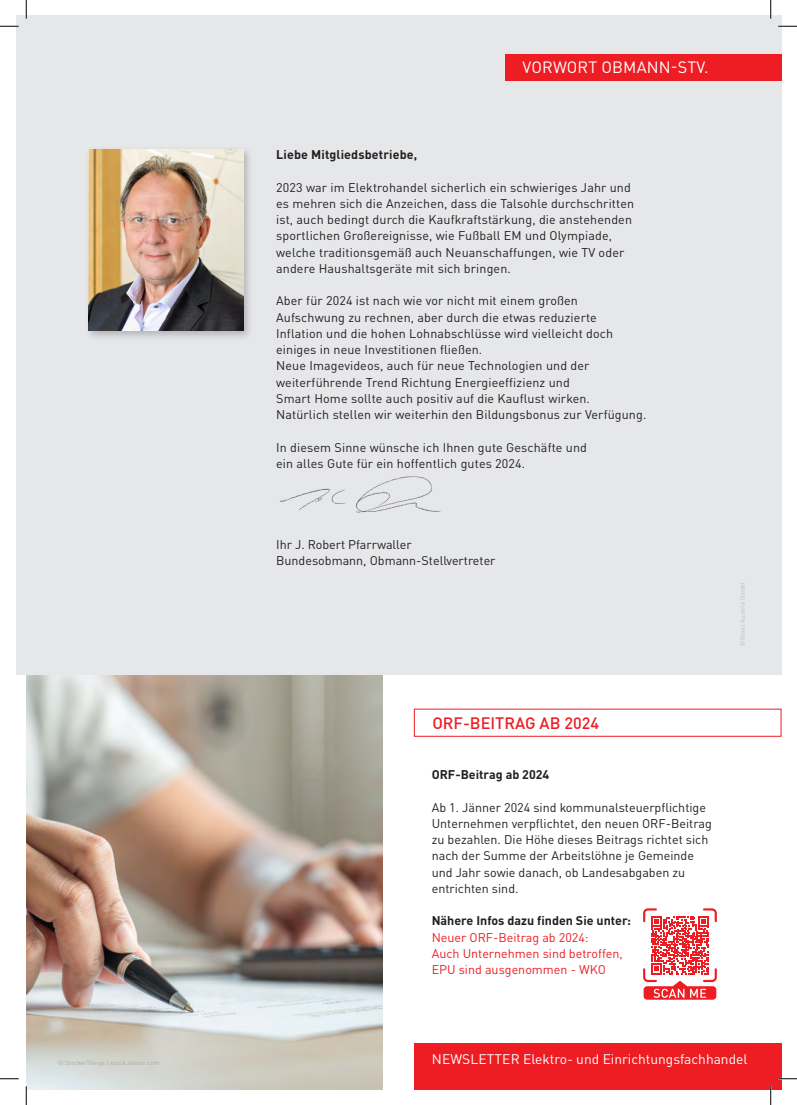
<style>
.page{position:relative;width:797px;height:1105px;background:#fff}
.page>*{position:absolute;margin:0;border:0;box-sizing:border-box;transform-origin:0 0}
.t1{font:16.25px "DIN Pro";letter-spacing:.01em;color:#fff}
.t2{font:500 16.25px "DIN";color:#ee1d23}
.t3{font:13.75px "DIN Pro";color:#fff}
.t4{font:12.5px/16.2px "DINOT";letter-spacing:.01em;color:#231f20}
.t5{font:12.5px/16.2px "DINOT";color:#ee1d23}
.t6{font:700 12.5px "DINOT";color:#231f20}
.t7{font:6.25px "DINOT";color:#a8a9ad}
.t8{font:6.25px "DINOT";letter-spacing:.025em;color:#bcbdc0}
</style>
<div class="page">
<img style="left:26px;top:675px;width:357px;height:414px">
<div style="left:16px;top:16px;width:765px;height:659px;background:#e6e7e9"></div>
<div style="left:505px;top:54px;width:276px;height:26px;background:#ee1d23"></div>
<div style="left:85px;top:146px;width:169px;height:195px;background:#231f20;opacity:.25"></div>
<img style="left:88px;top:150px;width:155px;height:181px">
<img style="left:279px;top:476px;width:162px;height:37px">
<div style="left:414px;top:709px;width:367px;height:28px;border:1px solid #ee1d23"></div>
<svg style="left:643px;top:908px;width:74px;height:92px"></svg>
<div style="left:414px;top:1043px;width:367px;height:46px;background:#ee1d23"></div>
<svg style="left:0;top:25px;width:19px;height:2px"></svg>
<svg style="left:778px;top:25px;width:19px;height:2px"></svg>
<svg style="left:0;top:1078px;width:19px;height:1px"></svg>
<svg style="left:778px;top:1078px;width:19px;height:1px"></svg>
<svg style="left:25px;top:0;width:2px;height:19px"></svg>
<svg style="left:25px;top:1086px;width:2px;height:19px"></svg>
<svg style="left:770px;top:0;width:1px;height:19px"></svg>
<svg style="left:770px;top:1086px;width:1px;height:19px"></svg>
<h1 class="t1" style="left:522px;top:56px;width:187px">VORWORT OBMANN-STV.</h1>
<p class="t6" style="left:276px;top:146px;width:143px">Liebe Mitgliedsbetriebe,</p>
<p class="t4" style="left:276px;top:179px;width:359px">2023 war im Elektrohandel sicherlich ein schwieriges Jahr und es mehren sich die Anzeichen, dass die Talsohle durchschritten ist, auch bedingt durch die Kaufkraftstärkung, die anstehenden sportlichen Großereignisse, wie Fußball EM und Olympiade, welche traditionsgemäß auch Neuanschaffungen, wie TV oder andere Haushaltsgeräte mit sich bringen.</p>
<p class="t4" style="left:276px;top:292px;width:372px">Aber für 2024 ist nach wie vor nicht mit einem großen Aufschwung zu rechnen, aber durch die etwas reduzierte Inflation und die hohen Lohnabschlüsse wird vielleicht doch einiges in neue Investitionen fließen.<br>Neue Imagevideos, auch für neue Technologien und der weiterführende Trend Richtung Energieeffizienz und<br>Smart Home sollte auch positiv auf die Kauflust wirken.<br>Natürlich stellen wir weiterhin den Bildungsbonus zur Verfügung.</p>
<p class="t4" style="left:276px;top:439px;width:312px">In diesem Sinne wünsche ich Ihnen gute Geschäfte und ein alles Gute für ein hoffentlich gutes 2024.</p>
<p class="t4" style="left:276px;top:536px;width:221px">Ihr J. Robert Pfarrwaller<br>Bundesobmann, Obmann-Stellvertreter</p>
<h1 class="t2" style="left:432px;top:713px;width:168px">ORF-BEITRAG AB 2024</h1>
<p class="t6" style="left:432px;top:766px;width:119px">ORF-Beitrag ab 2024</p>
<p class="t4" style="left:432px;top:799px;width:281px">Ab 1. Jänner 2024 sind kommunalsteuerpflichtige Unternehmen verpflichtet, den neuen ORF-Beitrag zu bezahlen. Die Höhe dieses Beitrags richtet sich nach der Summe der Arbeitslöhne je Gemeinde und Jahr sowie danach, ob Landesabgaben zu entrichten sind.</p>
<p class="t6" style="left:432px;top:913px;width:201px">Nähere Infos dazu finden Sie unter:</p>
<p class="t5" style="left:432px;top:929px;width:192px">Neuer ORF-Beitrag ab 2024:<br>Auch Unternehmen sind betroffen,<br>EPU sind ausgenommen - WKO</p>
<p class="t8" style="left:738px;top:646px;width:65px;rotate:-90deg">©Rexel Austria GmbH</p>
<p class="t7" style="left:58px;top:1059px;width:103px">© StockerThings | stock.adobe.com</p>
<p class="t3" style="left:432px;top:1050px;width:317px">NEWSLETTER Elektro- und Einrichtungsfachhandel</p>
</div>
